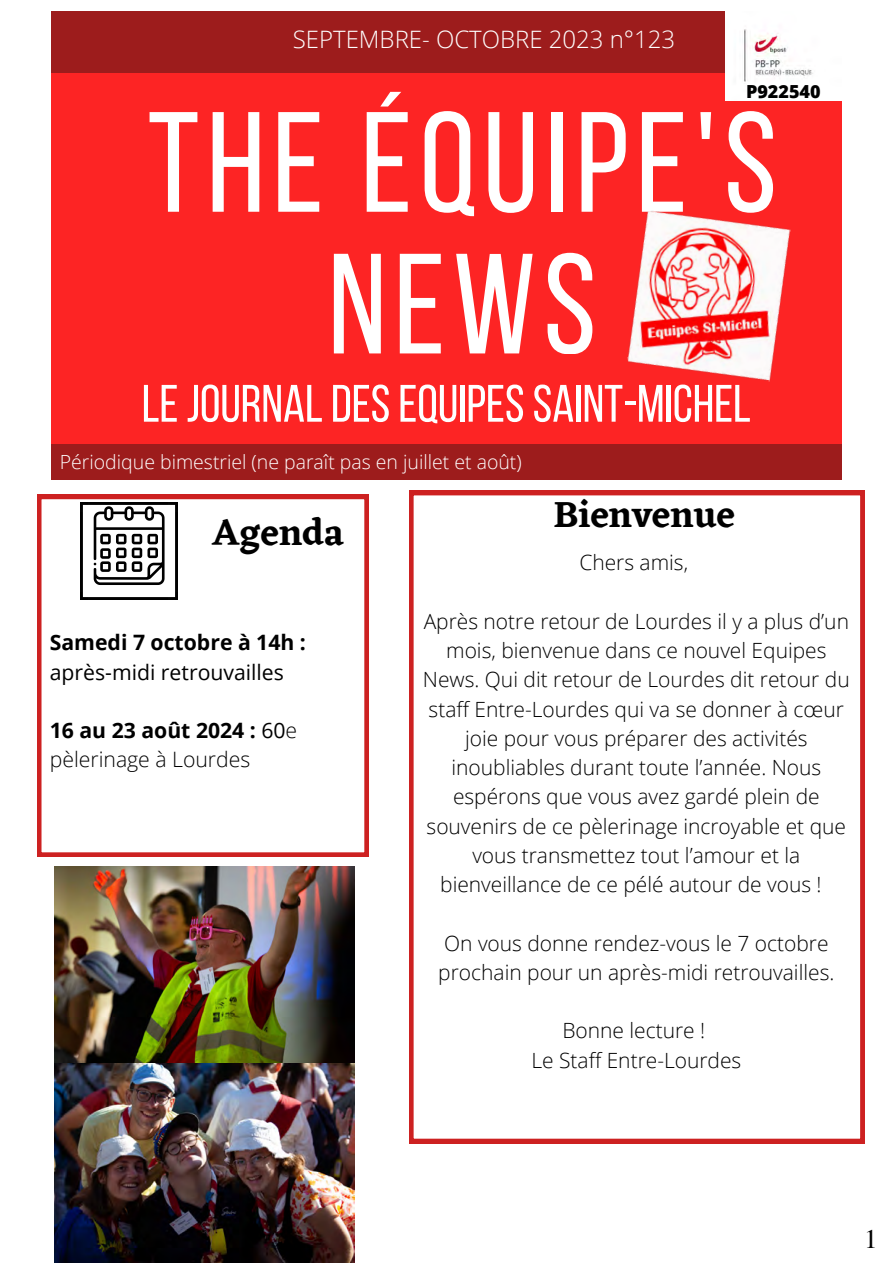
<style>
.page{position:relative;width:893px;height:1264px;background:#fff}
.page>*{position:absolute;margin:0;border:0;box-sizing:border-box;transform-origin:0 0}
.t1{font:142.35px/141.6px "Bebas Neue";letter-spacing:.055em;color:#fff;text-align:center}
.t2{font:52.5px "Bebas Neue";color:#fff}
.t3{font:600 37.5px "Eczar";color:#000}
.t4{font:27px "Te X Gyre Termes";color:#000}
.t5{font:300 24px "Open Sans";color:#fff}
.t6{font:21.15px/29.2px "Open Sans";color:#000}
.t7{font:300 21.15px/29.2px "Open Sans";color:#000}
.t8{font:300 21px/29.2px "Open Sans";color:#000;text-align:center}
.t9{font:300 19.5px "Open Sans";color:#fff}
.t10{font:800 18px "Open Sans";color:#000}
.s1{font-weight:700}
.s2{font-weight:400}
</style>
<div class="page">
<div style="left:51px;top:40px;width:790px;height:314px;background:#fd2424"></div>
<div style="left:51px;top:354px;width:790px;height:94px;background:#fd2424"></div>
<img style="left:627px;top:210px;width:164px;height:172px">
<div style="left:51px;top:12px;width:790px;height:61px;background:#9d1c1c"></div>
<div style="left:51px;top:444px;width:790px;height:35px;background:#9d1c1c"></div>
<svg style="left:37px;top:494px;width:332px;height:362px"></svg>
<svg style="left:409px;top:491px;width:455px;height:652px"></svg>
<img style="left:80px;top:503px;width:97px;height:96px">
<img style="left:725px;top:12px;width:116px;height:89px">
<img style="left:55px;top:866px;width:299px;height:197px">
<img style="left:55px;top:1063px;width:299px;height:199px">
<p class="t5" style="left:293px;top:22px;width:384px">SEPTEMBRE- OCTOBRE 2023 n°123</p>
<p class="t10" style="left:746px;top:78px;width:76px">P922540</p>
<p class="t1" style="left:148px;top:105px;width:630px">THE ÉQUIPE'S<br>NEWS</p>
<p class="t2" style="left:142px;top:382px;width:610px">LE JOURNAL DES EQUIPES SAINT-MICHEL</p>
<p class="t9" style="left:60px;top:448px;width:463px">Périodique bimestriel (ne paraît pas en juillet et août)</p>
<p class="t3" style="left:212px;top:509px;width:133px">Agenda</p>
<p class="t6" style="left:50px;top:627px;width:257px"><span class="s1">Samedi 7 octobre à 14h : </span>après-midi retrouvailles</p>
<p class="t7" style="left:50px;top:715px;width:249px"><span class="s1">16 au 23 août 2024 :</span> <span class="s2">60</span>e pèlerinage à Lourdes</p>
<p class="t3" style="left:553px;top:492px;width:183px">Bienvenue</p>
<p class="t8" style="left:579px;top:547px;width:110px">Chers amis,</p>
<p class="t8" style="left:423px;top:606px;width:428px">Après notre retour de Lourdes il y a plus d’un mois, bienvenue dans ce nouvel Equipes News. Qui dit retour de Lourdes dit retour du staff Entre-Lourdes qui va se donner à cœur joie pour vous préparer des activités inoubliables durant toute l’année. Nous espérons que vous avez gardé plein de souvenirs de ce pèlerinage incroyable et que vous transmettez tout l’amour et la bienveillance de ce pélé autour de vous !</p>
<p class="t8" style="left:438px;top:927px;width:397px;text-align:left">On vous donne rendez-vous le 7 octobre prochain pour un après-midi retrouvailles.</p>
<p class="t8" style="left:562px;top:1015px;width:144px">Bonne lecture !</p>
<p class="t8" style="left:531px;top:1044px;width:211px">Le Staff Entre-Lourdes</p>
<p class="t4" style="left:864px;top:1219px;width:15px">1</p>
</div>
